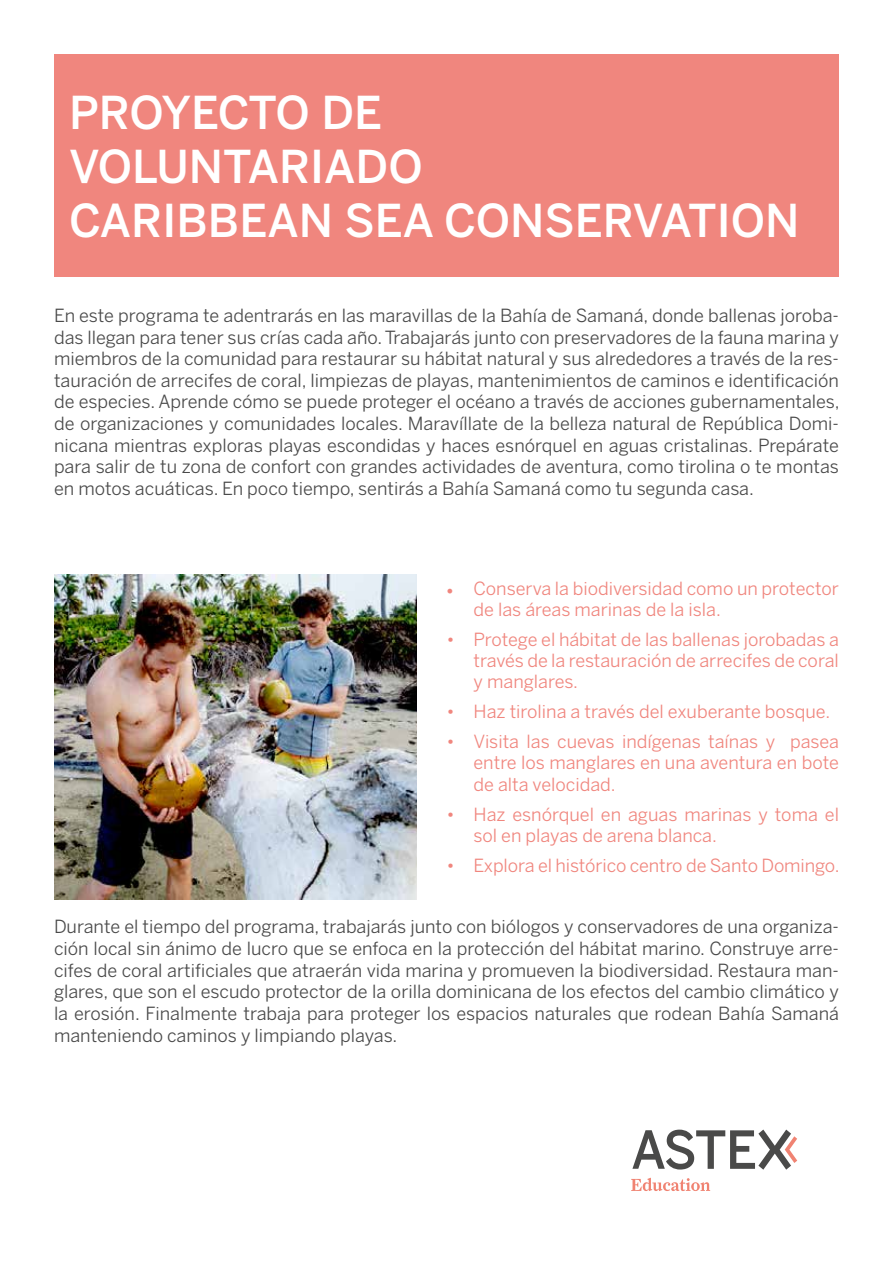
<style>
.page{position:relative;width:893px;height:1263px;background:#fff}
.page>*{position:absolute;margin:0;border:0;box-sizing:border-box;transform-origin:0 0}
.t1{font:500 45px/54px "Benton Sans";color:#fff}
.t2{font:18px/21.6px "Benton Sans";color:#4a4a4a;text-align:justify}
.t3{font:18px/21px "Benton Sans";color:#f0867e}
.s1{font-family:"Minion Pro"}
</style>
<div class="page">
<div style="left:54px;top:54px;width:785px;height:222px;background:#f0867e"></div>
<svg style="left:632px;top:1129px;width:165px;height:41px"></svg>
<svg style="left:631px;top:1178px;width:79px;height:13px"></svg>
<img style="left:54px;top:574px;width:362px;height:326px">
<h1 class="t1" style="left:69px;top:86px;width:732px">PROYECTO DE<br>VOLUNTARIADO<br>CARIBBEAN SEA CONSERVATION</h1>
<p class="t2" style="left:54px;top:305px;width:787px">En este programa te adentrarás en las maravillas de la Bahía de Samaná, donde ballenas joroba&shy;das llegan para tener sus crías cada año. Trabajarás junto con preservadores de la fauna marina y miembros de la comunidad para restaurar su hábitat natural y sus alrededores a través de la res&shy;tauración de arrecifes de coral, limpiezas de playas, mantenimientos de caminos e identificación de especies. Aprende cómo se puede proteger el océano a través de acciones gubernamentales, de organizaciones y comunidades locales. Maravíllate de la belleza natural de República Domi&shy;nicana mientras exploras playas escondidas y haces esnórquel en aguas cristalinas. Prepárate para salir de tu zona de confort con grandes actividades de aventura, como tirolina o te montas en motos acuáticas. En poco tiempo, sentirás a Bahía Samaná como tu segunda casa.</p>
<p class="t3" style="left:473px;top:578px;width:367px;text-indent:-27px"><span class="s1">•</span> Conserva la biodiversidad como un protector de las áreas marinas de la isla.</p>
<p class="t3" style="left:473px;top:629px;width:367px;text-align:justify;text-indent:-27px">• Protege el hábitat de las ballenas jorobadas a través de la restauración de arrecifes de coral y manglares.</p>
<p class="t3" style="left:446px;top:701px;width:385px">• Haz tirolina a través del exuberante bosque.</p>
<p class="t3" style="left:473px;top:731px;width:367px;text-align:justify;text-indent:-27px">• Visita las cuevas indígenas taínas y pasea entre los manglares en una aventura en bote de alta velocidad.</p>
<p class="t3" style="left:473px;top:803px;width:367px;text-indent:-27px">• Haz esnórquel en aguas marinas y toma el sol en playas de arena blanca.</p>
<p class="t3" style="left:446px;top:854px;width:394px">• Explora el histórico centro de Santo Domingo.</p>
<p class="t2" style="left:54px;top:916px;width:786px">Durante el tiempo del programa, trabajarás junto con biólogos y conservadores de una organiza&shy;ción local sin ánimo de lucro que se enfoca en la protección del hábitat marino. Construye arre&shy;cifes de coral artificiales que atraerán vida marina y promueven la biodiversidad. Restaura man&shy;glares, que son el escudo protector de la orilla dominicana de los efectos del cambio climático y la erosión. Finalmente trabaja para proteger los espacios naturales que rodean Bahía Samaná manteniendo caminos y limpiando playas.</p>
</div>
